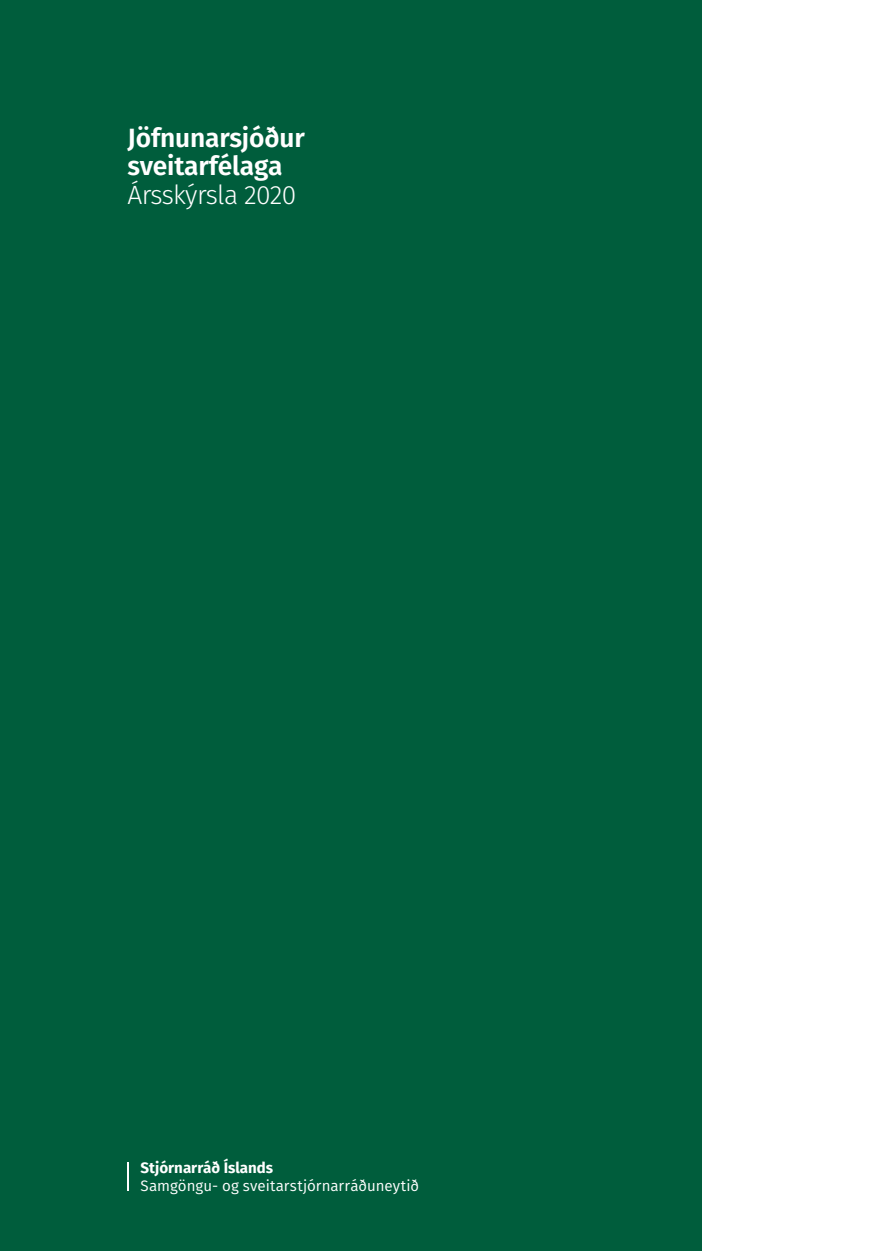
<style>
.page{position:relative;width:893px;height:1251px;background:#fff}
.page>*{position:absolute;margin:0;border:0;box-sizing:border-box;transform-origin:0 0}
.t1{font:600 26.4px/28.8px "Fira GO";letter-spacing:-.005em;color:#fff}
.t2{font:300 26.4px "Fira GO";letter-spacing:-.025em;color:#fff}
.t3{font:15.15px "Fira GO";color:#fff}
.t4{font:700 15.15px "Fira GO";color:#fff}
</style>
<div class="page">
<div style="left:0;top:0;width:702px;height:1250px;background:#005d3c"></div>
<svg style="left:128px;top:1162px;width:1px;height:28px"></svg>
<h1 class="t1" style="left:128px;top:123px;width:179px">Jöfnunarsjóður sveitarfélaga</h1>
<h1 class="t2" style="left:128px;top:180px;width:170px">Ársskýrsla 2020</h1>
<p class="t4" style="left:141px;top:1158px;width:134px">Stjórnarráð Íslands</p>
<p class="t3" style="left:141px;top:1176px;width:280px">Samgöngu- og sveitarstjórnarráðuneytið</p>
</div>
